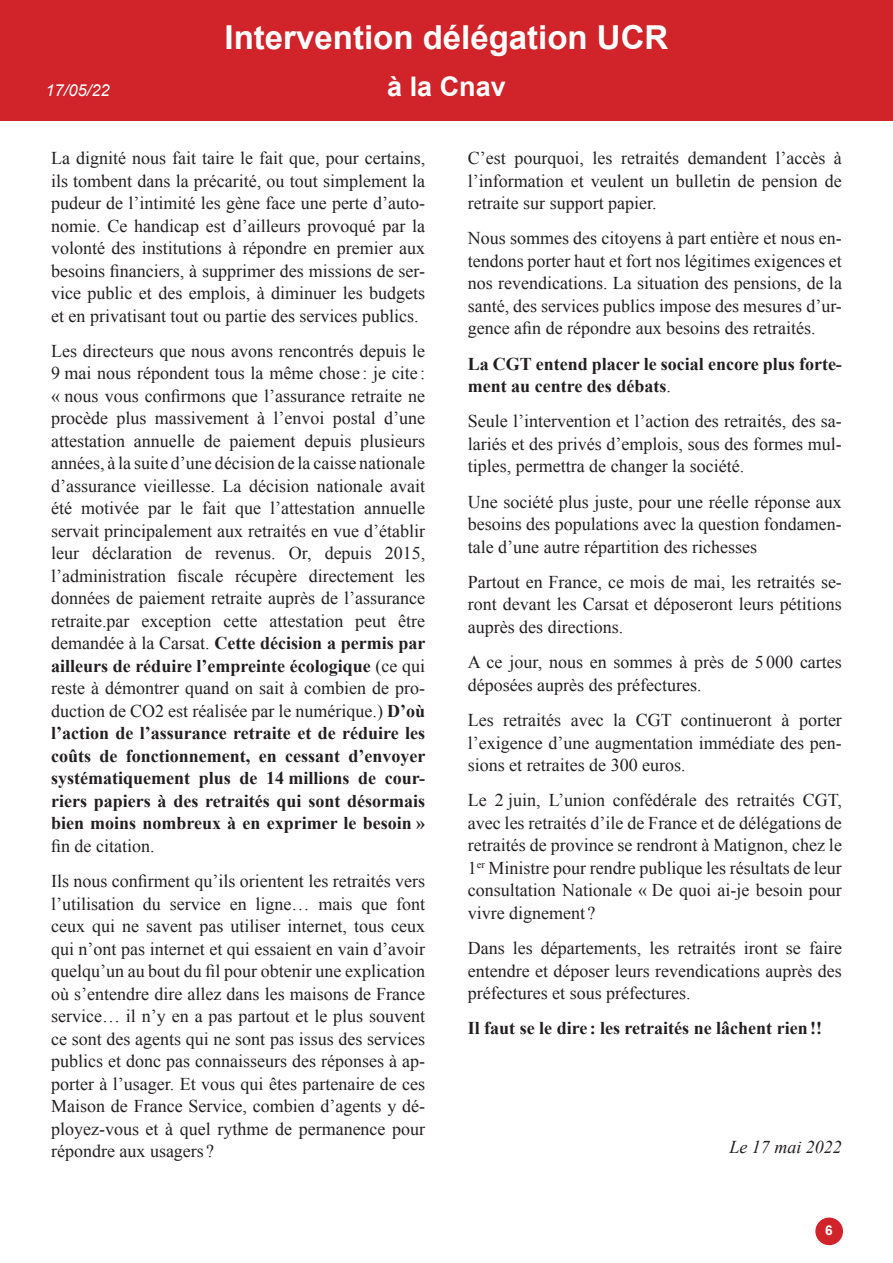
<style>
.page{position:relative;width:893px;height:1263px;background:#fff}
.page>*{position:absolute;margin:0;border:0;box-sizing:border-box;transform-origin:0 0}
.t1{font:700 33px "Arial";color:#fff}
.t2{font:700 27px "Arial";color:#fff}
.t3{font:18px/22.5px "Times New Roman";color:#231f20;text-align:justify}
.t4{font:700 18px/22.5px "Times New Roman";color:#231f20}
.t5{font:italic 18px "Times New Roman";color:#231f20}
.t6{font:italic 16.5px "Arial";color:#fff}
.t7{font:700 13.5px "Arial";color:#fff}
.s1{font-weight:700}
.s2{font-weight:400}
</style>
<div class="page">
<div style="left:815px;top:1217px;width:28px;height:28px;background:#d1232a;border-radius:50%"></div>
<div style="left:0;top:0;width:893px;height:120px;background:#d1232a"></div>
<p class="t1" style="left:225px;top:15px;width:445px">Intervention délégation UCR</p>
<p class="t6" style="left:45px;top:80px;width:66px">17/05/22</p>
<p class="t2" style="left:387px;top:69px;width:120px">à la Cnav</p>
<p class="t3" style="left:51px;top:147px;width:376px">La dignité nous fait taire le fait que, pour certains, ils tombent dans la précarité, ou tout simplement la pudeur de l’intimité les gène face une perte d’auto&shy;nomie. Ce handicap est d’ailleurs provoqué par la volonté des institutions à répondre en premier aux besoins financiers, à supprimer des missions de ser&shy;vice public et des emplois, à diminuer les budgets et en privatisant tout ou partie des services publics.</p>
<p class="t3" style="left:51px;top:339px;width:376px">Les directeurs que nous avons rencontrés depuis le 9 mai nous répondent tous la même chose : je cite : « nous vous confirmons que l’assurance retraite ne procède plus massivement à l’envoi postal d’une attestation annuelle de paiement depuis plusieurs années, à la suite d’une décision de la caisse nationale d’assurance vieillesse. La décision nationale avait été motivée par le fait que l’attestation annuelle servait principalement aux retraités en vue d’établir leur déclaration de revenus. Or, depuis 2015, l’administration fiscale récupère directement les données de paiement retraite auprès de l’assurance retraite.par exception cette attestation peut être demandée à la Carsat. <span class="s1">Cette décision a permis par ailleurs de réduire l’empreinte écologique</span> (ce qui reste à démontrer quand on sait à combien de pro&shy;duction de CO2 est réalisée par le numérique.) <span class="s1">D’où l’action de l’assurance retraite et de réduire les coûts de fonctionnement, en cessant d’envoyer systématiquement plus de 14 millions de cour&shy;riers papiers à des retraités qui sont désormais bien moins nombreux à en exprimer le besoin » </span>fin de citation.</p>
<p class="t3" style="left:51px;top:870px;width:376px">Ils nous confirment qu’ils orientent les retraités vers l’utilisation du service en ligne… mais que font ceux qui ne savent pas utiliser internet, tous ceux qui n’ont pas internet et qui essaient en vain d’avoir quelqu’un au bout du fil pour obtenir une explication où s’entendre dire allez dans les maisons de France service… il n’y en a pas partout et le plus souvent ce sont des agents qui ne sont pas issus des services publics et donc pas connaisseurs des réponses à ap&shy;porter à l’usager. Et vous qui êtes partenaire de ces Maison de France Service, combien d’agents y dé&shy;ployez-vous et à quel rythme de permanence pour répondre aux usagers ?</p>
<p class="t3" style="left:468px;top:147px;width:376px">C’est pourquoi, les retraités demandent l’accès à l’information et veulent un bulletin de pension de retraite sur support papier.</p>
<p class="t3" style="left:468px;top:227px;width:376px">Nous sommes des citoyens à part entière et nous en&shy;tendons porter haut et fort nos légitimes exigences et nos revendications. La situation des pensions, de la santé, des services publics impose des mesures d’ur&shy;gence afin de répondre aux besoins des retraités.</p>
<p class="t4" style="left:468px;top:352px;width:376px">La CGT entend placer le social encore plus forte&shy;ment au centre des débats<span class="s2">.</span></p>
<p class="t3" style="left:468px;top:410px;width:376px">Seule l’intervention et l’action des retraités, des sa&shy;lariés et des privés d’emplois, sous des formes mul&shy;tiples, permettra de changer la société.</p>
<p class="t3" style="left:468px;top:490px;width:376px">Une société plus juste, pour une réelle réponse aux besoins des populations avec la question fondamen&shy;tale d’une autre répartition des richesses</p>
<p class="t3" style="left:468px;top:570px;width:376px">Partout en France, ce mois de mai, les retraités se&shy;ront devant les Carsat et déposeront leurs pétitions auprès des directions.</p>
<p class="t3" style="left:468px;top:651px;width:376px">A ce jour, nous en sommes à près de 5 000 cartes déposées auprès des préfectures.</p>
<p class="t3" style="left:468px;top:708px;width:376px">Les retraités avec la CGT continueront à porter l’exigence d’une augmentation immédiate des pen&shy;sions et retraites de 300 euros.</p>
<p class="t3" style="left:468px;top:789px;width:376px">Le 2 juin, L’union confédérale des retraités CGT, avec les retraités d’ile de France et de délégations de retraités de province se rendront à Matignon, chez le 1<sup>er</sup> Ministre pour rendre publique les résultats de leur consultation Nationale « De quoi ai-je besoin pour vivre dignement ?</p>
<p class="t3" style="left:468px;top:936px;width:376px">Dans les départements, les retraités iront se faire entendre et déposer leurs revendications auprès des préfectures et sous préfectures.</p>
<p class="t4" style="left:468px;top:1016px;width:356px">Il faut se le dire : les retraités ne lâchent rien!!</p>
<p class="t5" style="left:729px;top:1134px;width:114px">Le 17 mai 2022</p>
<p class="t7" style="left:825px;top:1222px;width:9px">6</p>
</div>
